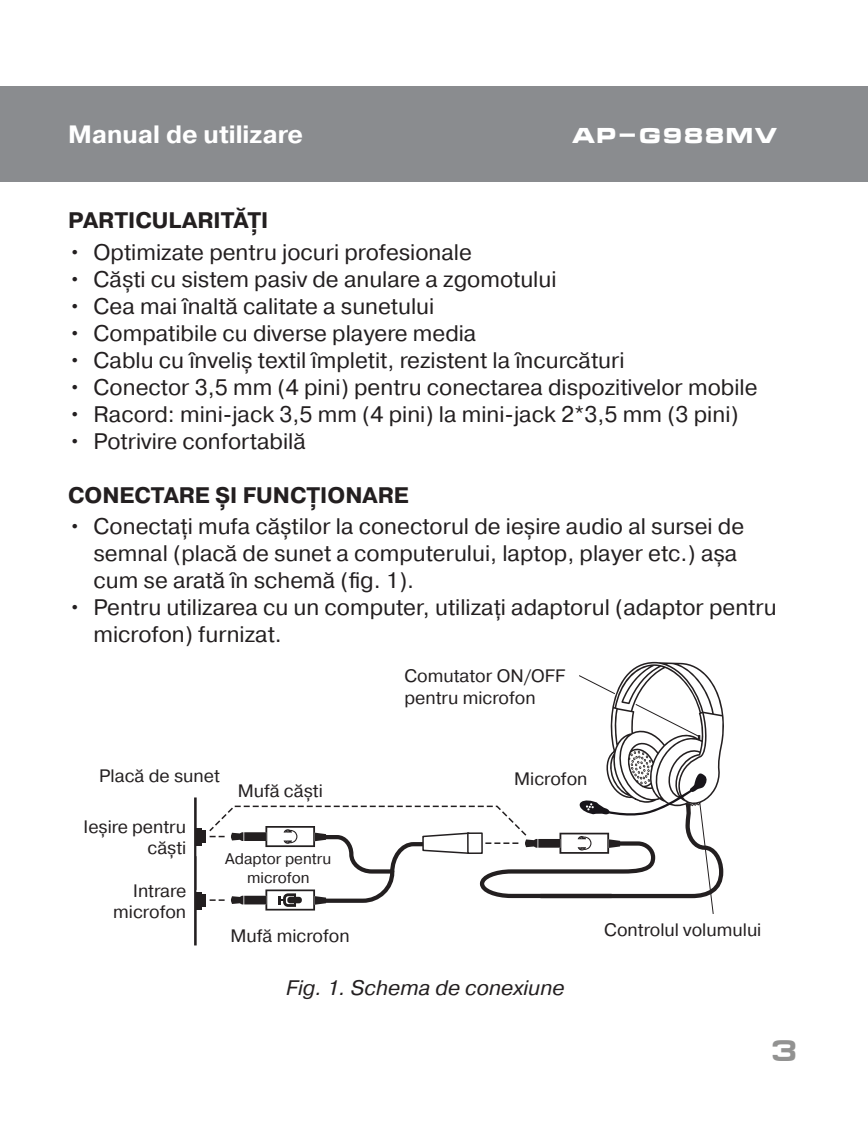
<style>
.page{position:relative;width:868px;height:1123px;background:#fff}
.page>*{position:absolute;margin:0;border:0;box-sizing:border-box;transform-origin:0 0}
.t1{font:700 30px "Eurofont Extended C";color:#929291}
.t2{font:700 25.2px "Pragmatica";color:#fff}
.список{font:22.5px/27px "Pragmatica";color:#231f20}
.Body_Text{font:700 22.5px "Pragmatica";color:#231f20}
.рисунок{font:italic 21px "Pragmatica";color:#231f20}
.t3{font:700 21px "Micra";color:#fff}
.t4{font:18px/21.6px "Pragmatica";color:#231f20;text-align:right}
.t5{font:15.3px/18.6px "Pragmatica";color:#231f20;text-align:center}
</style>
<div class="page">
<div style="left:0;top:86px;width:867px;height:96px;background:#8a8c8f"></div>
<svg style="left:194px;top:797px;width:3px;height:148px"></svg>
<hr style="left:202px;top:830px;width:4px;height:13px;background:#231f20">
<div style="left:196px;top:827px;width:6px;height:18px;background:#231f20"></div>
<hr style="left:202px;top:894px;width:4px;height:13px;background:#231f20">
<div style="left:196px;top:892px;width:6px;height:17px;background:#231f20"></div>
<svg style="left:209px;top:662px;width:515px;height:252px"></svg>
<p class="t2" style="left:68px;top:118px;width:237px">Manual de utilizare</p>
<p class="t3" style="left:572px;top:124px;width:207px">AP-G988MV</p>
<p class="Body_Text" style="left:68px;top:206px;width:202px">PARTICULARITĂȚI</p>
<p class="список" style="left:68px;top:239px;width:405px">• Optimizate pentru jocuri profesionale</p>
<p class="список" style="left:68px;top:266px;width:490px">• Căști cu sistem pasiv de anulare a zgomotului</p>
<p class="список" style="left:68px;top:293px;width:368px">• Cea mai înaltă calitate a sunetului</p>
<p class="список" style="left:68px;top:320px;width:410px">• Compatibile cu diverse playere media</p>
<p class="список" style="left:68px;top:347px;width:558px">• Cablu cu înveliș textil împletit, rezistent la încurcături</p>
<p class="список" style="left:68px;top:374px;width:691px">• Conector 3,5 mm (4 pini) pentru conectarea dispozitivelor mobile</p>
<p class="список" style="left:68px;top:401px;width:672px">• Racord: mini-jack 3,5 mm (4 pini) la mini-jack 2*3,5 mm (3 pini)</p>
<p class="список" style="left:68px;top:428px;width:239px">• Potrivire confortabilă</p>
<p class="Body_Text" style="left:68px;top:480px;width:342px">CONECTARE ȘI FUNCȚIONARE</p>
<p class="список" style="left:94px;top:513px;width:652px;text-indent:-26px">• Conectați mufa căștilor la conectorul de ieșire audio al sursei de semnal (placă de sunet a computerului, laptop, player etc.) așa cum se arată în schemă (fig. 1).</p>
<p class="список" style="left:94px;top:594px;width:684px;text-indent:-26px">• Pentru utilizarea cu un computer, utilizați adaptorul (adaptor pentru microfon) furnizat.</p>
<p class="t4" style="left:404px;top:665px;width:162px;text-align:left">Comutator ON/OFF pentru microfon</p>
<p class="t4" style="left:99px;top:765px;width:122px">Placă de sunet</p>
<p class="t4" style="left:238px;top:780px;width:87px">Mufă căști</p>
<p class="t4" style="left:84px;top:816px;width:104px">Ieșire pentru căști</p>
<p class="t4" style="left:113px;top:880px;width:75px">Intrare microfon</p>
<p class="t5" style="left:225px;top:849px;width:107px">Adaptor pentru microfon</p>
<p class="t4" style="left:230px;top:925px;width:121px">Mufă microfon</p>
<p class="t4" style="left:514px;top:768px;width:75px">Microfon</p>
<p class="рисунок" style="left:286px;top:974px;width:280px">Fig. 1. Schema de conexiune</p>
<p class="t4" style="left:604px;top:919px;width:159px">Controlul volumului</p>
<p class="t1" style="left:771px;top:1032px;width:28px">3</p>
</div>
